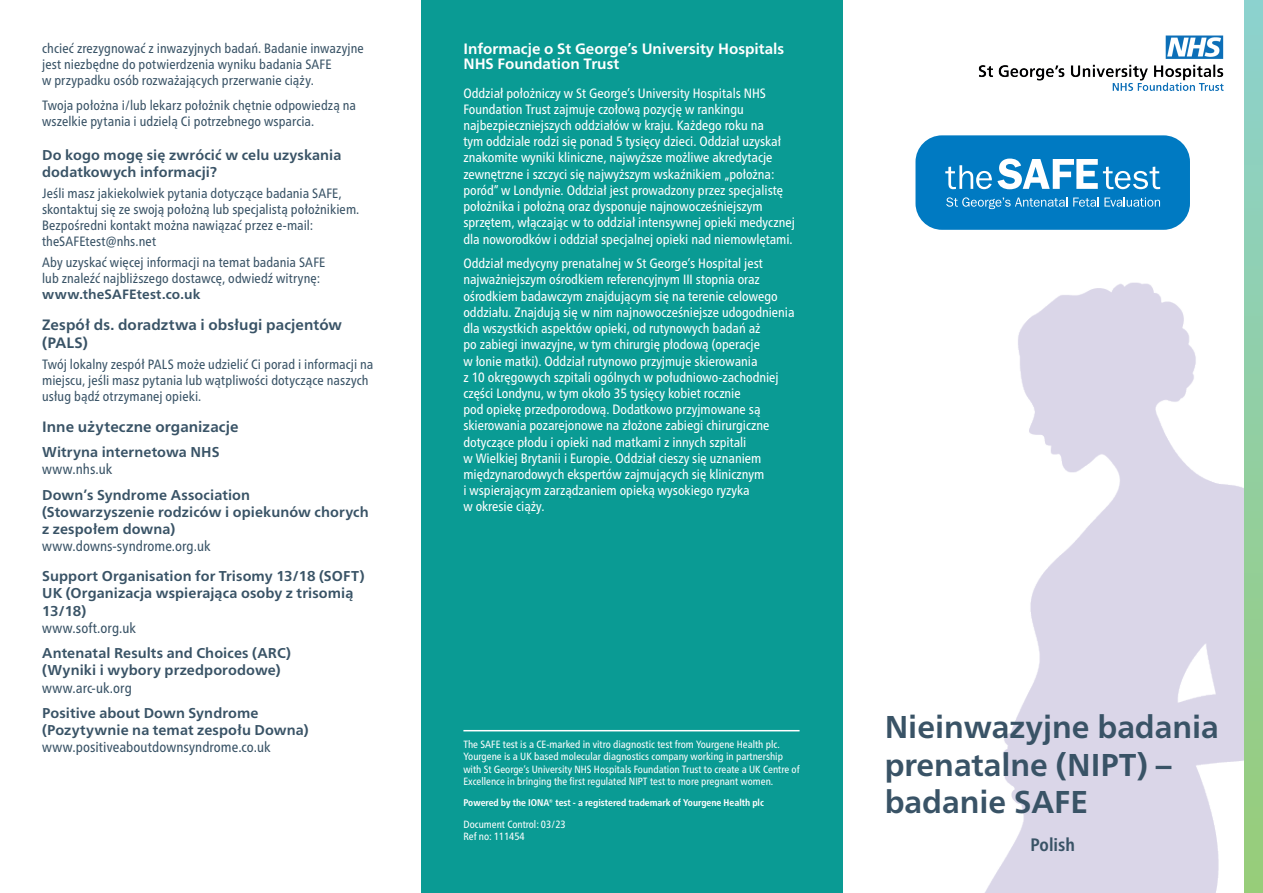
<style>
.page{position:relative;width:1263px;height:893px;background:#fff}
.page>*{position:absolute;margin:0;border:0;box-sizing:border-box;transform-origin:0 0}
.t1{font:700 31.5px/37.5px "Frutiger Neue LTW1 G";color:#395366}
.t2{font:700 condensed 18px "Frutiger Neue LTW1 G";color:#395366}
.t3{font:700 15px/18px "Frutiger Neue LTW1 G";letter-spacing:.005em;color:#395366}
.t4{font:700 15px/15px "Frutiger Neue LTW1 G";color:#fff}
.t5{font:700 14.25px/17.1px "Frutiger Neue LTW1 G";letter-spacing:.01em;color:#395366}
.t6{font:condensed 14.25px "Frutiger Neue LTW1 G";letter-spacing:.005em;color:#395366}
.t7{font:condensed 13.5px/16.2px "Frutiger Neue LTW1 G";color:#fff}
.t8{font:condensed 13.5px/16.2px "Frutiger Neue LTW1 G";letter-spacing:.005em;color:#395366}
.t9{font:700 13.5px "Frutiger Neue LTW1 G";letter-spacing:.01em;color:#395366}
.t10{font:condensed 10.5px/12.6px "Frutiger Neue LTW1 G";color:#fff}
.t11{font:700 condensed 9.75px "Frutiger Neue LTW1 G";color:#fff}
</style>
<div class="page">
<img style="left:985px;top:282px;width:258px;height:610px">
<div style="left:915px;top:135px;width:274px;height:95px;background:#007ac2;border-radius:26px"></div>
<svg style="left:945px;top:165px;width:46px;height:24px"></svg>
<svg style="left:997px;top:158px;width:162px;height:31px"></svg>
<svg style="left:946px;top:197px;width:152px;height:12px"></svg>
<svg style="left:1104px;top:197px;width:55px;height:10px"></svg>
<div style="left:421px;top:0;width:421px;height:892px;background:#0a9b94"></div>
<hr style="left:463px;top:729px;width:336px;height:2px;background:#fff">
<div style="left:1243px;top:0;width:19px;height:892px;background:linear-gradient(to bottom,#8cd2ce,#98cc78)"></div>
<img style="left:978px;top:35px;width:246px;height:56px">
<p class="t8" style="left:42px;top:40px;width:323px">chcieć zrezygnować z inwazyjnych badań. Badanie inwazyjne jest niezbędne do potwierdzenia wyniku badania SAFE<br>w przypadku osób rozważających przerwanie ciąży.</p>
<p class="t8" style="left:42px;top:97px;width:315px">Twoja położna i/lub lekarz położnik chętnie odpowiedzą na wszelkie pytania i udzielą Ci potrzebnego wsparcia.</p>
<p class="t5" style="left:42px;top:146px;width:301px">Do kogo mogę się zwrócić w celu uzyskania dodatkowych informacji?</p>
<p class="t8" style="left:42px;top:185px;width:319px">Jeśli masz jakiekolwiek pytania dotyczące badania SAFE, skontaktuj się ze swoją położną lub specjalistą położnikiem.<br>Bezpośredni kontakt można nawiązać przez e-mail: theSAFEtest@nhs.net</p>
<p class="t8" style="left:42px;top:254px;width:284px">Aby uzyskać więcej informacji na temat badania SAFE lub znaleźć najbliższego dostawcę, odwiedź witrynę:</p>
<p class="t9" style="left:42px;top:286px;width:160px">www.theSAFEtest.co.uk</p>
<p class="t3" style="left:42px;top:315px;width:301px">Zespół ds. doradztwa i obsługi pacjentów (PALS)</p>
<p class="t8" style="left:42px;top:355px;width:332px">Twój lokalny zespół PALS może udzielić Ci porad i informacji na miejscu, jeśli masz pytania lub wątpliwości dotyczące naszych usług bądź otrzymanej opieki.</p>
<p class="t3" style="left:42px;top:417px;width:198px">Inne użyteczne organizacje</p>
<p class="t5" style="left:42px;top:443px;width:179px">Witryna internetowa NHS</p>
<p class="t6" style="left:42px;top:461px;width:72px">www.nhs.uk</p>
<p class="t5" style="left:42px;top:486px;width:328px">Down’s Syndrome Association<br>(Stowarzyszenie rodziców i opiekunów chorych z zespołem downa)</p>
<p class="t6" style="left:42px;top:538px;width:170px">www.downs-syndrome.org.uk</p>
<p class="t5" style="left:42px;top:567px;width:324px">Support Organisation for Trisomy 13/18 (SOFT)<br>UK (Organizacja wspierająca osoby z trisomią<br>13/18)</p>
<p class="t6" style="left:42px;top:619px;width:95px">www.soft.org.uk</p>
<p class="t5" style="left:42px;top:644px;width:250px">Antenatal Results and Choices (ARC) (Wyniki i wybory przedporodowe)</p>
<p class="t6" style="left:42px;top:679px;width:91px">www.arc-uk.org</p>
<p class="t5" style="left:42px;top:704px;width:268px">Positive about Down Syndrome (Pozytywnie na temat zespołu Downa)</p>
<p class="t6" style="left:42px;top:738px;width:230px">www.positiveaboutdownsyndrome.co.uk</p>
<p class="t4" style="left:463px;top:41px;width:322px">Informacje o St George’s University Hospitals<br>NHS Foundation Trust</p>
<p class="t7" style="left:463px;top:85px;width:333px">Oddział położniczy w St George’s University Hospitals NHS Foundation Trust zajmuje czołową pozycję w rankingu najbezpieczniejszych oddziałów w kraju. Każdego roku na<br>tym oddziale rodzi się ponad 5 tysięcy dzieci. Oddział uzyskał znakomite wyniki kliniczne, najwyższe możliwe akredytacje zewnętrzne i szczyci się najwyższym wskaźnikiem „położna: poród” w Londynie. Oddział jest prowadzony przez specjalistę położnika i położną oraz dysponuje najnowocześniejszym sprzętem, włączając w to oddział intensywnej opieki medycznej dla noworodków i oddział specjalnej opieki nad niemowlętami.</p>
<p class="t7" style="left:463px;top:255px;width:332px">Oddział medycyny prenatalnej w St George’s Hospital jest najważniejszym ośrodkiem referencyjnym III stopnia oraz ośrodkiem badawczym znajdującym się na terenie celowego oddziału. Znajdują się w nim najnowocześniejsze udogodnienia dla wszystkich aspektów opieki, od rutynowych badań aż<br>po zabiegi inwazyjne, w tym chirurgię płodową (operacje<br>w łonie matki). Oddział rutynowo przyjmuje skierowania<br>z 10 okręgowych szpitali ogólnych w południowo-zachodniej części Londynu, w tym około 35 tysięcy kobiet rocznie<br>pod opiekę przedporodową. Dodatkowo przyjmowane są skierowania pozarejonowe na złożone zabiegi chirurgiczne dotyczące płodu i opieki nad matkami z innych szpitali<br>w Wielkiej Brytanii i Europie. Oddział cieszy się uznaniem międzynarodowych ekspertów zajmujących się klinicznym<br>i wspierającym zarządzaniem opieką wysokiego ryzyka<br>w okresie ciąży.</p>
<p class="t10" style="left:463px;top:737px;width:337px">The SAFE test is a CE-marked in vitro diagnostic test from Yourgene Health plc.<br>Yourgene is a UK based molecular diagnostics company working in partnership with St George’s University NHS Hospitals Foundation Trust to create a UK Centre of Excellence in bringing the first regulated NIPT test to more pregnant women.</p>
<p class="t11" style="left:463px;top:797px;width:302px">Powered by the IONA® test - a registered trademark of Yourgene Health plc</p>
<p class="t10" style="left:463px;top:817px;width:104px">Document Control: 03/23<br>Ref no: 111454</p>
<h1 class="t1" style="left:884px;top:708px;width:335px">Nieinwazyjne badania prenatalne (NIPT) – badanie SAFE</h1>
<h2 class="t2" style="left:1030px;top:833px;width:46px">Polish</h2>
</div>
